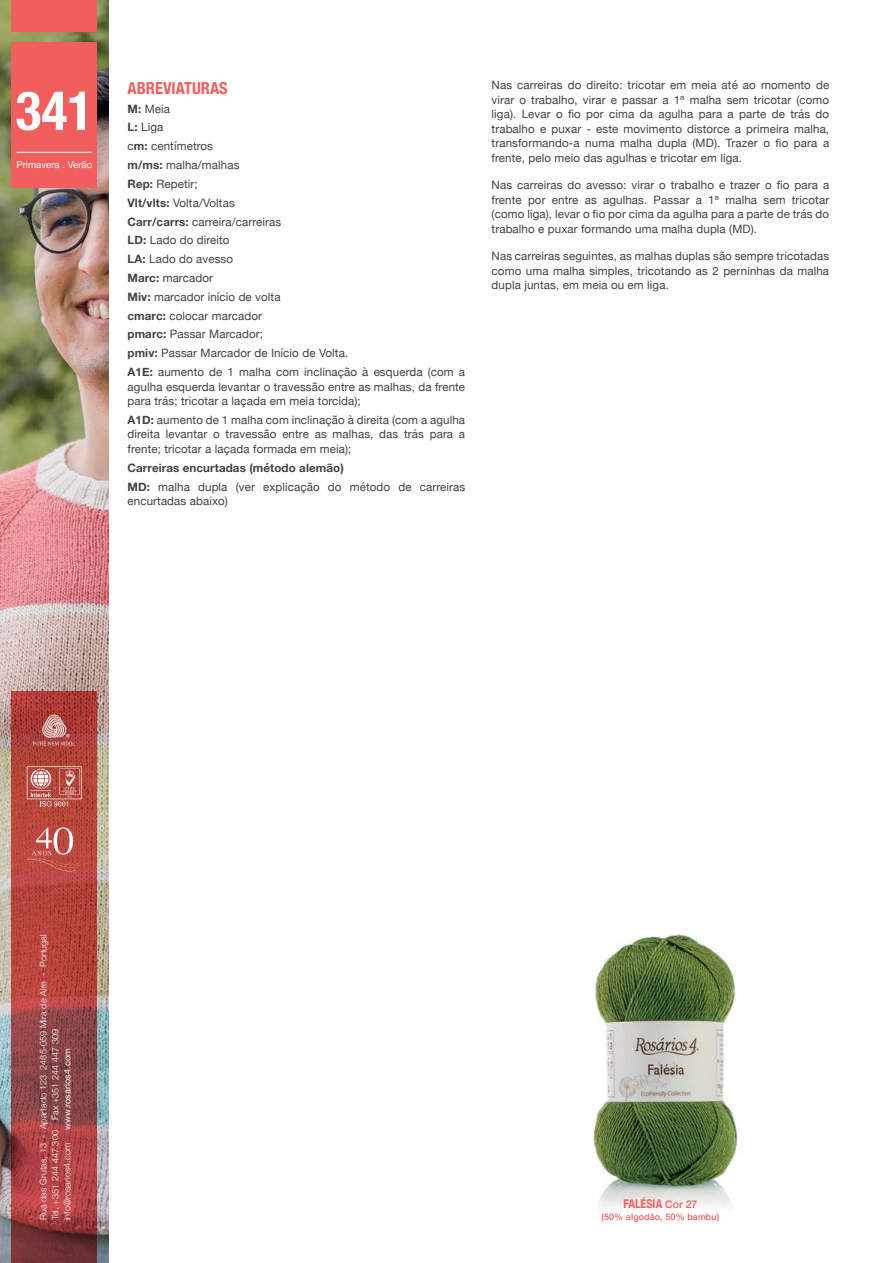
<style>
.page{position:relative;width:893px;height:1263px;background:#fff}
.page>*{position:absolute;margin:0;border:0;box-sizing:border-box;transform-origin:0 0}
.t1{font:700 condensed 54px "Helvetica Neue";color:#fff}
.t2{font:700 condensed 16.5px "Helvetica Neue";color:#f15e5e}
.t3{font:700 condensed 12px "Helvetica Neue";color:#f15e5e}
.t4{font:11.55px/18.8px "Helvetica Neue";letter-spacing:.01em;color:#414042;text-align:justify}
.t5{font:9.6px "Helvetica Neue";color:#fff}
.t6{font:300 9px/12px "Helvetica Neue";letter-spacing:.01em;color:#fff}
.t7{font:500 9px "Helvetica Neue";letter-spacing:.01em;color:#f15e5e}
.t8{font:9px "Helvetica Neue";letter-spacing:.01em;color:#fff}
.s1{font-weight:700}
.s2{font-weight:500;font-stretch:normal;font-size:10.5px}
</style>
<div class="page">
<img style="left:0;top:0;width:108px;height:1263px">
<div style="left:12px;top:43px;width:85px;height:145px;background:#f15e5e"></div>
<div style="left:12px;top:0;width:85px;height:32px;background:#f15e5e"></div>
<hr style="left:17px;top:152px;width:75px;height:1px;background:#fff">
<svg style="left:12px;top:692px;width:85px;height:571px;background:#a3413f"></svg>
<svg style="left:33px;top:713px;width:42px;height:32px"></svg>
<svg style="left:27px;top:827px;width:55px;height:45px;background:#c45f57"></svg>
<svg style="left:27px;top:766px;width:55px;height:40px;background:#c46e66"></svg>
<img style="left:593px;top:934px;width:145px;height:275px">
<h1 class="t1" style="left:16px;top:66px;width:79px">341</h1>
<p class="t5" style="left:16px;top:158px;width:77px">Primavera . Verão</p>
<h2 class="t2" style="left:128px;top:74px;width:102px">ABREVIATURAS</h2>
<p class="t4" style="left:128px;top:100px;width:339px;text-align:left"><span class="s1">M:</span> Meia<br><span class="s1">L:</span> Liga<br>c<span class="s1">m:</span> centímetros<br><span class="s1">m/ms:</span> malha/malhas<br><span class="s1">Rep:</span> Repetir;<br><span class="s1">Vlt/vlts:</span> Volta/Voltas<br><span class="s1">Carr/carrs:</span> carreira/carreiras<br><span class="s1">LD:</span> Lado do direito<br><span class="s1">LA:</span> Lado do avesso<br><span class="s1">Marc:</span> marcador<br><span class="s1">Miv:</span> marcador início de volta<br><span class="s1">cmarc:</span> colocar marcador<br><span class="s1">pmarc:</span> Passar Marcador;<br><span class="s1">pmiv:</span> Passar Marcador de Início de Volta.<br><span class="s1">A1E:</span> aumento de 1 malha com inclinação à esquerda (com a</p>
<p class="t4" style="left:128px;top:380px;width:339px;line-height:14.5px">agulha esquerda levantar o travessão entre as malhas, da frente para trás; tricotar a laçada em meia torcida);</p>
<p class="t4" style="left:128px;top:413px;width:339px;line-height:14.5px"><span class="s1">A1D:</span> aumento de 1 malha com inclinação à direita (com a agulha direita levantar o travessão entre as malhas, das trás para a frente; tricotar a laçada formada em meia);</p>
<p class="t4" style="left:128px;top:459px;width:339px"><span class="s1">Carreiras encurtadas (método alemão)<br>MD:</span> malha dupla (ver explicação do método de carreiras</p>
<p class="t4" style="left:128px;top:492px;width:102px">encurtadas abaixo)</p>
<p class="t4" style="left:492px;top:78px;width:339px;line-height:14.5px">Nas carreiras do direito: tricotar em meia até ao momento de virar o trabalho, virar e passar a 1ª malha sem tricotar (como liga). Levar o fio por cima da agulha para a parte de trás do trabalho e puxar - este movimento distorce a primeira malha, transformando-a numa malha dupla (MD). Trazer o fio para a frente, pelo meio das agulhas e tricotar em liga.</p>
<p class="t4" style="left:492px;top:178px;width:339px;line-height:14.5px">Nas carreiras do avesso: virar o trabalho e trazer o fio para a frente por entre as agulhas. Passar a 1ª malha sem tricotar (como liga), levar o fio por cima da agulha para a parte de trás do trabalho e puxar formando uma malha dupla (MD).</p>
<p class="t4" style="left:492px;top:249px;width:339px;line-height:14.5px">Nas carreiras seguintes, as malhas duplas são sempre tricotadas como uma malha simples, tricotando as 2 perninhas da malha dupla juntas, em meia ou em liga.</p>
<p class="t6" style="left:37px;top:1220px;width:288px;rotate:-90deg">Rua das Grutas, 13 - Apartado 123 2485-059 Mira de Aire - Portugal<br>Tel. +351 244 447 300 Fax +351 244 447 309<br>info@rosarios4.com</p>
<p class="t8" style="left:61px;top:1130px;width:83px;rotate:-90deg">www.rosarios4.com</p>
<p class="t3" style="left:623px;top:1193px;width:75px">FALÉSIA <span class="s2">Cor 27</span></p>
<p class="t7" style="left:601px;top:1209px;width:119px">(50% algodão, 50% bambu)</p>
</div>
